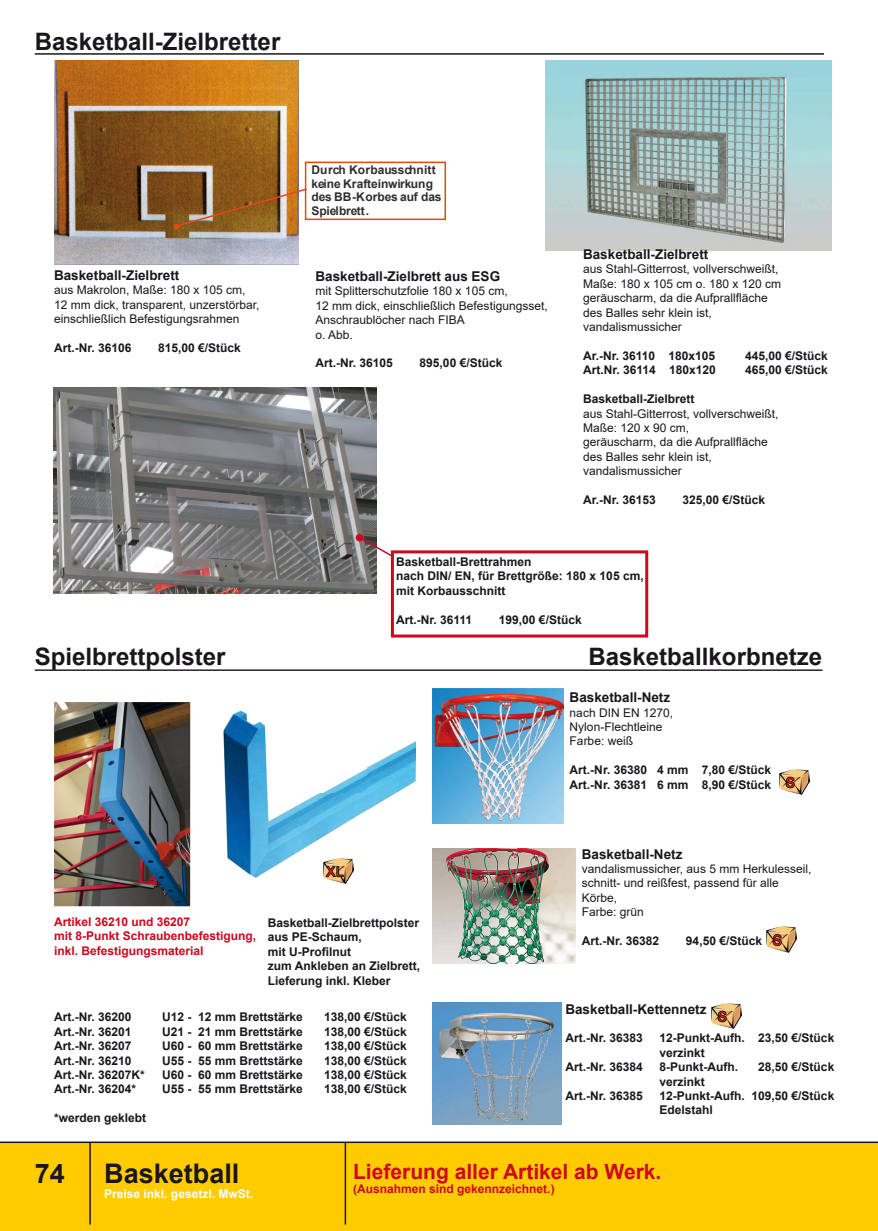
<style>
.page{position:relative;width:878px;height:1231px;background:#fff}
.page>*{position:absolute;margin:0;border:0;box-sizing:border-box;transform-origin:0 0}
.t1{font:700 27px "Arial";color:#1a171c}
.t2{font:700 24px "Arial";color:#1a171c}
.t3{font:700 21px "Arial";color:#cd071e}
.t4{font:700 13.5px "Arial";color:#1a171c}
.t5{font:700 12px "Arial";color:#1a171c}
.t6{font:12px/14.4px "Arial";color:#1a171c}
.t7{font:700 12px/14.4px "Arial";color:#cd071e}
.t8{font:700 12px/13.5px "Arial";color:#302d2d}
.t9{font:700 12px "Arial";color:#fefefe}
</style>
<div class="page">
<div style="left:0;top:1142px;width:877px;height:88px;background:#fc0"></div>
<hr style="left:35px;top:53px;width:788px;height:2px;background:#1a171c">
<hr style="left:89px;top:1142px;width:2px;height:82px;background:#1a171c">
<hr style="left:344px;top:1142px;width:2px;height:82px;background:#1a171c">
<hr style="left:0;top:1141px;width:877px;height:1px;background:#1a171c">
<img style="left:54px;top:60px;width:245px;height:204px">
<svg style="left:173px;top:161px;width:273px;height:69px"></svg>
<img style="left:545px;top:60px;width:286px;height:191px">
<img style="left:53px;top:387px;width:323px;height:206px">
<div style="left:355px;top:534px;width:8px;height:7px;border:2px solid #cd071e;border-radius:50%"></div>
<svg style="left:35px;top:669px;width:787px;height:2px;background:#595854"></svg>
<img style="left:54px;top:702px;width:136px;height:204px">
<img style="left:432px;top:1002px;width:129px;height:122px">
<img style="left:432px;top:688px;width:131px;height:135px">
<img style="left:432px;top:848px;width:143px;height:115px">
<img style="left:223px;top:710px;width:192px;height:167px">
<img style="left:779px;top:769px;width:30px;height:25px">
<img style="left:766px;top:926px;width:30px;height:26px">
<img style="left:711px;top:1003px;width:30px;height:25px">
<img style="left:323px;top:858px;width:30px;height:25px">
<div style="left:391px;top:550px;width:257px;height:87px;border:3px solid #cd071e"></div>
<svg style="left:356px;top:534px;width:38px;height:24px"></svg>
<p class="t2" style="left:35px;top:25px;width:247px">Basketball-Zielbretter</p>
<p class="t4" style="left:54px;top:265px;width:127px">Basketball-Zielbrett</p>
<p class="t6" style="left:54px;top:283px;width:193px">aus Makrolon, Maße: 180 x 105 cm,</p>
<p class="t6" style="left:54px;top:297px;width:207px">12 mm dick, transparent, unzerstörbar,</p>
<p class="t6" style="left:54px;top:311px;width:187px">einschließlich Befestigungsrahmen</p>
<p class="t5" style="left:54px;top:339px;width:79px">Art.-Nr. 36106</p>
<p class="t5" style="left:158px;top:339px;width:84px">815,00 €/Stück</p>
<p class="t8" style="left:311px;top:163px;width:126px">Durch Korbausschnitt keine Krafteinwirkung</p>
<p class="t8" style="left:311px;top:204px;width:59px">Spielbrett.</p>
<p class="t8" style="left:311px;top:190px;width:131px">des BB-Korbes auf das</p>
<p class="t4" style="left:315px;top:266px;width:186px">Basketball-Zielbrett aus ESG</p>
<p class="t6" style="left:315px;top:284px;width:194px">mit Splitterschutzfolie 180 x 105 cm,</p>
<p class="t6" style="left:315px;top:298px;width:234px">12 mm dick, einschließlich Befestigungsset,</p>
<p class="t6" style="left:315px;top:312px;width:151px">Anschraublöcher nach FIBA</p>
<p class="t6" style="left:315px;top:327px;width:39px">o. Abb.</p>
<p class="t5" style="left:315px;top:354px;width:79px">Art.-Nr. 36105</p>
<p class="t5" style="left:419px;top:354px;width:84px">895,00 €/Stück</p>
<p class="t4" style="left:583px;top:245px;width:127px">Basketball-Zielbrett</p>
<p class="t6" style="left:583px;top:262px;width:197px">aus Stahl-Gitterrost, vollverschweißt,</p>
<p class="t6" style="left:583px;top:276px;width:200px">Maße: 180 x 105 cm o. 180 x 120 cm</p>
<p class="t6" style="left:583px;top:291px;width:186px">geräuscharm, da die Aufprallfläche</p>
<p class="t6" style="left:583px;top:305px;width:130px">des Balles sehr klein ist,</p>
<p class="t6" style="left:583px;top:319px;width:100px">vandalismussicher</p>
<p class="t5" style="left:583px;top:347px;width:134px">Ar.-Nr. 36110 180x105</p>
<p class="t5" style="left:745px;top:347px;width:84px">445,00 €/Stück</p>
<p class="t5" style="left:583px;top:361px;width:134px">Art.Nr. 36114 180x120</p>
<p class="t5" style="left:745px;top:361px;width:84px">465,00 €/Stück</p>
<p class="t5" style="left:583px;top:390px;width:113px">Basketball-Zielbrett</p>
<p class="t6" style="left:583px;top:406px;width:197px">aus Stahl-Gitterrost, vollverschweißt,</p>
<p class="t6" style="left:583px;top:420px;width:108px">Maße: 120 x 90 cm,</p>
<p class="t6" style="left:583px;top:435px;width:186px">geräuscharm, da die Aufprallfläche</p>
<p class="t6" style="left:583px;top:449px;width:130px">des Balles sehr klein ist,</p>
<p class="t6" style="left:583px;top:463px;width:100px">vandalismussicher</p>
<p class="t5" style="left:583px;top:491px;width:74px">Ar.-Nr. 36153</p>
<p class="t5" style="left:682px;top:491px;width:84px">325,00 €/Stück</p>
<p class="t5" style="left:396px;top:553px;width:137px">Basketball-Brettrahmen</p>
<p class="t5" style="left:396px;top:567px;width:249px">nach DIN/ EN, für Brettgröße: 180 x 105 cm,</p>
<p class="t5" style="left:396px;top:582px;width:111px">mit Korbausschnitt</p>
<p class="t5" style="left:396px;top:611px;width:78px">Art.-Nr. 36111</p>
<p class="t5" style="left:499px;top:611px;width:84px">199,00 €/Stück</p>
<p class="t2" style="left:35px;top:640px;width:192px">Spielbrettpolster</p>
<p class="t2" style="left:588px;top:640px;width:235px">Basketballkorbnetze</p>
<p class="t7" style="left:54px;top:914px;width:204px">Artikel 36210 und 36207<br>mit 8-Punkt Schraubenbefestigung, inkl. Befestigungsmaterial</p>
<p class="t5" style="left:268px;top:914px;width:153px">Basketball-Zielbrettpolster</p>
<p class="t5" style="left:268px;top:928px;width:96px">aus PE-Schaum,</p>
<p class="t5" style="left:268px;top:943px;width:85px">mit U-Profilnut</p>
<p class="t5" style="left:268px;top:957px;width:154px">zum Ankleben an Zielbrett,</p>
<p class="t5" style="left:268px;top:971px;width:124px">Lieferung inkl. Kleber</p>
<p class="t5" style="left:54px;top:1008px;width:79px">Art.-Nr. 36200</p>
<p class="t5" style="left:162px;top:1008px;width:142px">U12 - 12 mm Brettstärke</p>
<p class="t5" style="left:324px;top:1008px;width:84px">138,00 €/Stück</p>
<p class="t5" style="left:54px;top:1022px;width:79px">Art.-Nr. 36201</p>
<p class="t5" style="left:162px;top:1022px;width:142px">U21 - 21 mm Brettstärke</p>
<p class="t5" style="left:324px;top:1022px;width:84px">138,00 €/Stück</p>
<p class="t5" style="left:54px;top:1037px;width:79px">Art.-Nr. 36207</p>
<p class="t5" style="left:162px;top:1037px;width:142px">U60 - 60 mm Brettstärke</p>
<p class="t5" style="left:324px;top:1037px;width:84px">138,00 €/Stück</p>
<p class="t5" style="left:54px;top:1051px;width:79px">Art.-Nr. 36210</p>
<p class="t5" style="left:162px;top:1051px;width:142px">U55 - 55 mm Brettstärke</p>
<p class="t5" style="left:324px;top:1051px;width:84px">138,00 €/Stück</p>
<p class="t5" style="left:54px;top:1066px;width:92px">Art.-Nr. 36207K*</p>
<p class="t5" style="left:162px;top:1066px;width:142px">U60 - 60 mm Brettstärke</p>
<p class="t5" style="left:324px;top:1066px;width:84px">138,00 €/Stück</p>
<p class="t5" style="left:54px;top:1080px;width:84px">Art.-Nr. 36204*</p>
<p class="t5" style="left:162px;top:1080px;width:142px">U55 - 55 mm Brettstärke</p>
<p class="t5" style="left:324px;top:1080px;width:84px">138,00 €/Stück</p>
<p class="t5" style="left:54px;top:1109px;width:94px">*werden geklebt</p>
<p class="t4" style="left:569px;top:688px;width:102px">Basketball-Netz</p>
<p class="t6" style="left:569px;top:705px;width:105px">nach DIN EN 1270,</p>
<p class="t6" style="left:569px;top:719px;width:94px">Nylon-Flechtleine</p>
<p class="t6" style="left:569px;top:734px;width:65px">Farbe: weiß</p>
<p class="t5" style="left:569px;top:761px;width:203px">Art.-Nr. 36380 4 mm 7,80 €/Stück</p>
<p class="t5" style="left:569px;top:776px;width:203px">Art.-Nr. 36381 6 mm 8,90 €/Stück</p>
<p class="t4" style="left:581px;top:844px;width:102px">Basketball-Netz</p>
<p class="t6" style="left:581px;top:861px;width:231px">vandalismussicher, aus 5 mm Herkulesseil,</p>
<p class="t6" style="left:581px;top:875px;width:198px">schnitt- und reißfest, passend für alle<br>Körbe,</p>
<p class="t6" style="left:581px;top:904px;width:64px">Farbe: grün</p>
<p class="t5" style="left:581px;top:932px;width:79px">Art.-Nr. 36382</p>
<p class="t5" style="left:686px;top:932px;width:78px">94,50 €/Stück</p>
<p class="t4" style="left:565px;top:999px;width:143px">Basketball-Kettennetz</p>
<p class="t5" style="left:565px;top:1029px;width:79px">Art.-Nr. 36383</p>
<p class="t5" style="left:659px;top:1029px;width:176px">12-Punkt-Aufh. 23,50 €/Stück</p>
<p class="t5" style="left:659px;top:1044px;width:47px">verzinkt</p>
<p class="t5" style="left:565px;top:1058px;width:79px">Art.-Nr. 36384</p>
<p class="t5" style="left:659px;top:1058px;width:80px">8-Punkt-Aufh.</p>
<p class="t5" style="left:758px;top:1058px;width:78px">28,50 €/Stück</p>
<p class="t5" style="left:659px;top:1072px;width:47px">verzinkt</p>
<p class="t5" style="left:565px;top:1087px;width:79px">Art.-Nr. 36385</p>
<p class="t5" style="left:659px;top:1087px;width:176px">12-Punkt-Aufh. 109,50 €/Stück</p>
<p class="t5" style="left:659px;top:1101px;width:55px">Edelstahl</p>
<h1 class="t1" style="left:35px;top:1154px;width:32px">74</h1>
<h1 class="t1" style="left:104px;top:1154px;width:137px">Basketball</h1>
<p class="t9" style="left:104px;top:1184px;width:150px">Preise inkl. gesetzl. MwSt.</p>
<p class="t3" style="left:353px;top:1156px;width:310px">Lieferung aller Artikel ab Werk.</p>
<p class="t7" style="left:353px;top:1181px;width:203px">(Ausnahmen sind gekennzeichnet.)</p>
</div>
